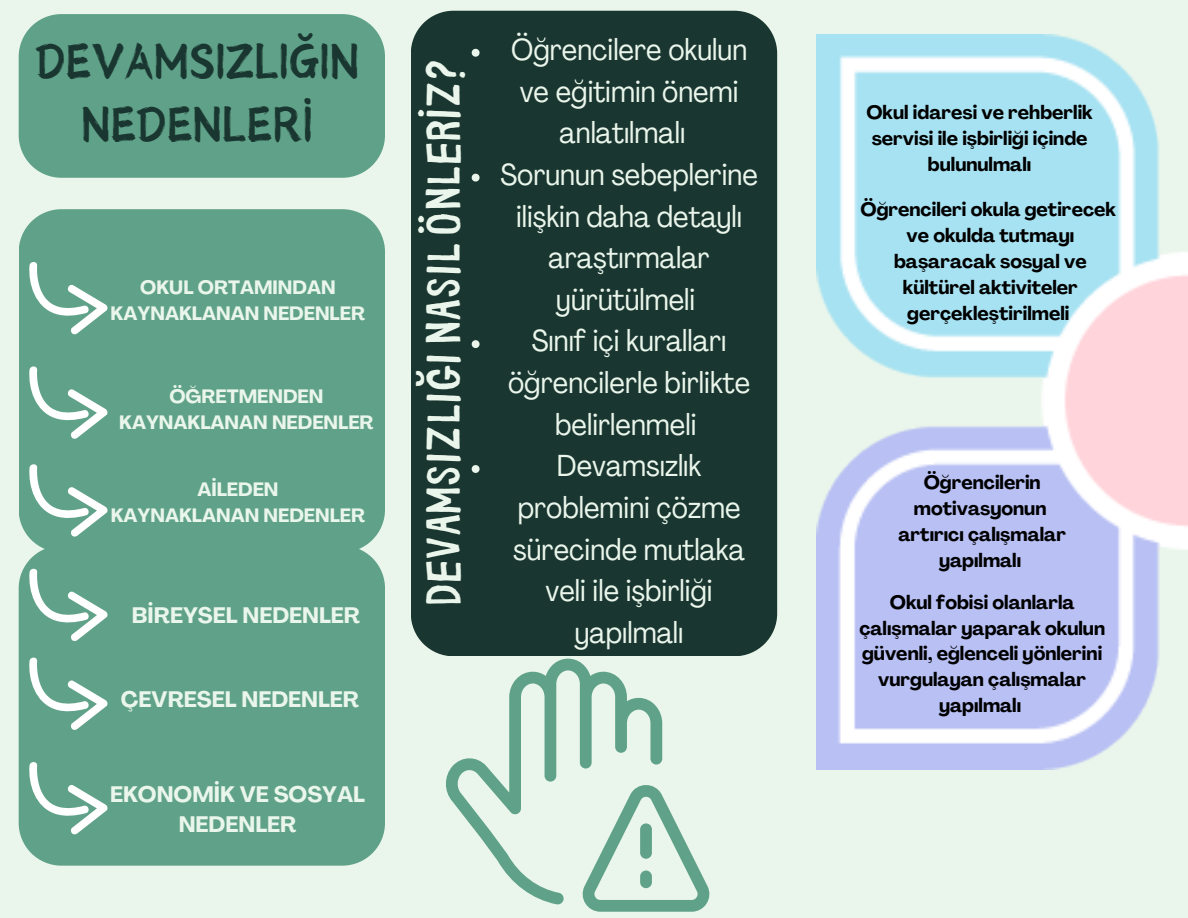
<style>
.page{position:relative;width:1188px;height:918px;background:#eaf6eb}
.page>*{position:absolute;margin:0;border:0;box-sizing:border-box;transform-origin:0 0}
.t1{font:48px "Bike Park";color:#eaf6eb}
.t2{font:45px/63px "Canva Yi Cai Latin";color:#1a3630;text-align:center}
.t3{font:condensed 30px/41.7px "Agrandir";color:#eaf6eb;text-align:center}
.t4{font:700 22.05px/30.3px "Agrandir";color:#eaf6eb;text-align:center}
.t5{font:700 19.05px/25.8px "Agrandir";color:#000;text-align:center}
.t6{font:700 19.05px/25.8px "Agrandir";color:#eaf6eb;text-align:center}
</style>
<div class="page">
<div style="left:19px;top:209px;width:366px;height:337px;background:#60a289"></div>
<div style="left:411px;top:11px;width:366px;height:645px;background:#1a3630"></div>
<div style="left:19px;top:14px;width:366px;height:164px;background:#60a289"></div>
<div style="left:19px;top:546px;width:366px;height:320px;background:#60a289"></div>
<svg style="left:28px;top:261px;width:80px;height:74px;background:#82b6a2"></svg>
<svg style="left:28px;top:365px;width:80px;height:74px;background:#82b6a2"></svg>
<svg style="left:28px;top:463px;width:80px;height:74px;background:#82b6a2"></svg>
<svg style="left:28px;top:568px;width:80px;height:74px;background:#82b6a2"></svg>
<svg style="left:28px;top:656px;width:80px;height:74px;background:#82b6a2"></svg>
<svg style="left:28px;top:761px;width:80px;height:74px;background:#82b6a2"></svg>
<svg style="left:446px;top:659px;width:216px;height:246px"></svg>
<svg style="left:579px;top:782px;width:131px;height:130px"></svg>
<img style="left:817px;top:35px;width:371px;height:735px">
<svg style="left:472px;top:49px;width:8px;height:8px"></svg>
<svg style="left:472px;top:174px;width:8px;height:8px"></svg>
<svg style="left:472px;top:340px;width:8px;height:8px"></svg>
<svg style="left:472px;top:465px;width:8px;height:8px"></svg>
<h2 class="t2" style="left:35px;top:26px;width:325px">DEVAMSIZLIĞIN<br>NEDENLERİ</h2>
<p class="t6" style="left:111px;top:274px;width:256px">OKUL ORTAMINDAN<br>KAYNAKLANAN NEDENLER</p>
<p class="t6" style="left:119px;top:384px;width:256px">ÖĞRETMENDEN<br>KAYNAKLANAN NEDENLER</p>
<p class="t6" style="left:111px;top:477px;width:256px">AİLEDEN<br>KAYNAKLANAN NEDENLER</p>
<p class="t4" style="left:132px;top:600px;width:230px">BİREYSEL NEDENLER</p>
<p class="t4" style="left:121px;top:684px;width:240px">ÇEVRESEL NEDENLER</p>
<p class="t4" style="left:110px;top:779px;width:257px">EKONOMİK VE SOSYAL<br>NEDENLER</p>
<h1 class="t1" style="left:403px;top:606px;width:548px;rotate:-90deg">DEVAMSIZLIĞI NASIL ÖNLERİZ?</h1>
<p class="t3" style="left:500px;top:28px;width:259px">Öğrencilere okulun ve eğitimin önemi anlatılmalı<br>Sorunun sebeplerine ilişkin daha detaylı araştırmalar yürütülmeli<br>Sınıf içi kuralları öğrencilerle birlikte belirlenmeli<br>Devamsızlık problemini çözme sürecinde mutlaka veli ile işbirliği yapılmalı</p>
<p class="t5" style="left:866px;top:100px;width:228px">Okul idaresi ve rehberlik servisi ile işbirliği içinde bulunulmalı</p>
<p class="t5" style="left:861px;top:197px;width:257px">Öğrencileri okula getirecek ve okulda tutmayı başaracak sosyal ve kültürel aktiviteler gerçekleştirilmeli</p>
<p class="t5" style="left:898px;top:470px;width:169px">Öğrencilerin motivasyonun artırıcı çalışmalar yapılmalı</p>
<p class="t5" style="left:859px;top:589px;width:247px">Okul fobisi olanlarla çalışmalar yaparak okulun güvenli, eğlenceli yönlerini vurgulayan çalışmalar yapılmalı</p>
</div>
